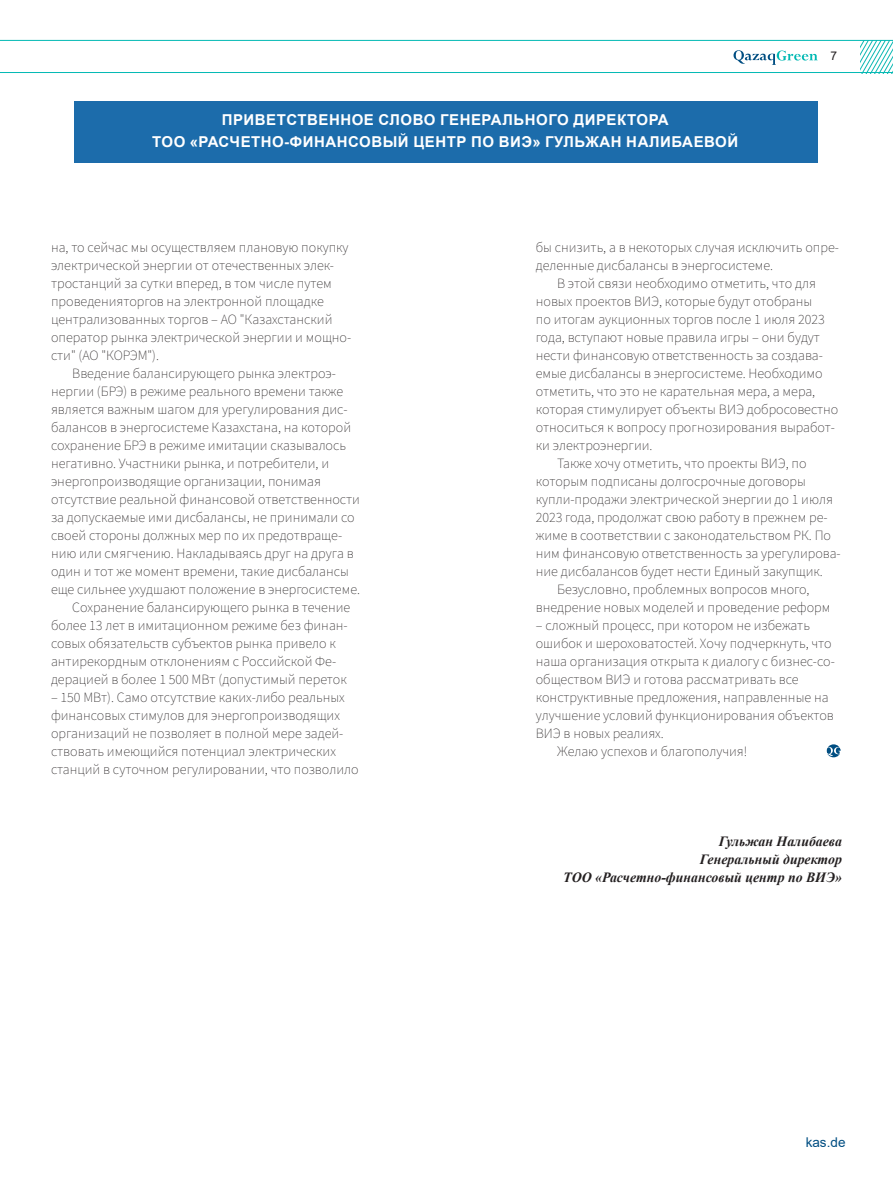
<style>
.page{position:relative;width:893px;height:1191px;background:#fff}
.page>*{position:absolute;margin:0;border:0;box-sizing:border-box;transform-origin:0 0}
.t1{font:700 15px/22.5px "Arial";letter-spacing:.035em;color:#fff;text-align:center}
.t2{font:14.1px/18px "Source Sans Variable";color:#231f20}
.t3{font:italic 700 14.1px/18px "Times New Roman";color:#231f20;text-align:right}
.t4{font:13.5px "Arial";color:#004e82}
.t5{font:12px "Arial";color:#231f20}
</style>
<div class="page">
<svg style="left:860px;top:41px;width:33px;height:31px"></svg>
<hr style="left:0;top:40px;width:893px;height:1px;background:#03b9b4">
<hr style="left:0;top:72px;width:893px;height:1px;background:#03b9b4">
<svg style="left:733px;top:50px;width:85px;height:15px"></svg>
<div style="left:74px;top:101px;width:744px;height:62px;background:#1c6cab"></div>
<svg style="left:827px;top:744px;width:14px;height:13px"></svg>
<svg style="left:826px;top:747px;width:15px;height:9px"></svg>
<p class="t1" style="left:152px;top:108px;width:587px">ПРИВЕТСТВЕННОЕ СЛОВО ГЕНЕРАЛЬНОГО ДИРЕКТОРА<br>ТОО «РАСЧЕТНО-ФИНАНСОВЫЙ ЦЕНТР ПО ВИЭ» ГУЛЬЖАН НАЛИБАЕВОЙ</p>
<p class="t5" style="left:831px;top:48px;width:8px">7</p>
<p class="t2" style="left:51px;top:240px;width:302px">на, то сейчас мы осуществляем плановую покупку электрической энергии от отечественных элек&shy;тростанций за сутки вперед, в том числе путем проведенияторгов на электронной площадке централизованных торгов – АО "Казахстанский оператор рынка электрической энергии и мощно&shy;сти" (АО "КОРЭМ").</p>
<p class="t2" style="left:72px;top:366px;width:265px">Введение балансирующего рынка электроэ-</p>
<p class="t2" style="left:51px;top:384px;width:294px">нергии (БРЭ) в режиме реального времени также</p>
<p class="t2" style="left:51px;top:402px;width:298px">является важным шагом для урегулирования дис-</p>
<p class="t2" style="left:51px;top:420px;width:302px">балансов в энергосистеме Казахстана, на которой</p>
<p class="t2" style="left:51px;top:438px;width:297px">сохранение БРЭ в режиме имитации сказывалось</p>
<p class="t2" style="left:51px;top:456px;width:280px">негативно. Участники рынка, и потребители, и</p>
<p class="t2" style="left:51px;top:474px;width:271px">энергопроизводящие организации, понимая</p>
<p class="t2" style="left:51px;top:492px;width:310px">отсутствие реальной финансовой ответственности</p>
<p class="t2" style="left:51px;top:510px;width:305px">за допускаемые ими дисбалансы, не принимали со</p>
<p class="t2" style="left:51px;top:528px;width:293px">своей стороны должных мер по их предотвраще-</p>
<p class="t2" style="left:51px;top:546px;width:304px">нию или смягчению. Накладываясь друг на друга в</p>
<p class="t2" style="left:51px;top:564px;width:299px">один и тот же момент времени, такие дисбалансы</p>
<p class="t2" style="left:51px;top:582px;width:310px">еще сильнее ухудшают положение в энергосистеме.</p>
<p class="t2" style="left:72px;top:600px;width:279px">Сохранение балансирующего рынка в течение</p>
<p class="t2" style="left:51px;top:618px;width:298px">более 13 лет в имитационном режиме без финан-</p>
<p class="t2" style="left:51px;top:636px;width:287px">совых обязательств субъектов рынка привело к</p>
<p class="t2" style="left:51px;top:654px;width:287px">антирекордным отклонениям с Российской Фе-</p>
<p class="t2" style="left:51px;top:672px;width:297px">дерацией в более 1 500 МВт (допустимый переток</p>
<p class="t2" style="left:51px;top:690px;width:309px">– 150 МВт). Само отсутствие каких-либо реальных финансовых стимулов для энергопроизводящих организаций не позволяет в полной мере задей&shy;ствовать имеющийся потенциал электрических станций в суточном регулировании, что позволило</p>
<p class="t2" style="left:536px;top:240px;width:305px">бы снизить, а в некоторых случая исключить опре-</p>
<p class="t2" style="left:536px;top:258px;width:239px">деленные дисбалансы в энергосистеме.</p>
<p class="t2" style="left:557px;top:276px;width:260px">В этой связи необходимо отметить, что для</p>
<p class="t2" style="left:536px;top:294px;width:278px">новых проектов ВИЭ, которые будут отобраны</p>
<p class="t2" style="left:536px;top:312px;width:290px">по итогам аукционных торгов после 1 июля 2023</p>
<p class="t2" style="left:536px;top:330px;width:286px">года, вступают новые правила игры – они будут</p>
<p class="t2" style="left:536px;top:348px;width:289px">нести финансовую ответственность за создава-</p>
<p class="t2" style="left:536px;top:366px;width:288px">емые дисбалансы в энергосистеме. Необходимо</p>
<p class="t2" style="left:536px;top:384px;width:281px">отметить, что это не карательная мера, а мера,</p>
<p class="t2" style="left:536px;top:402px;width:304px">которая стимулирует объекты ВИЭ добросовестно</p>
<p class="t2" style="left:536px;top:420px;width:301px">относиться к вопросу прогнозирования выработ-</p>
<p class="t2" style="left:536px;top:438px;width:118px">ки электроэнергии.</p>
<p class="t2" style="left:557px;top:456px;width:251px">Также хочу отметить, что проекты ВИЭ, по</p>
<p class="t2" style="left:536px;top:474px;width:272px">которым подписаны долгосрочные договоры</p>
<p class="t2" style="left:536px;top:492px;width:299px">купли-продажи электрической энергии до 1 июля</p>
<p class="t2" style="left:536px;top:510px;width:293px">2023 года, продолжат свою работу в прежнем ре-</p>
<p class="t2" style="left:536px;top:528px;width:297px">жиме в соответствии с законодательством РК. По</p>
<p class="t2" style="left:536px;top:546px;width:306px">ним финансовую ответственность за урегулирова-</p>
<p class="t2" style="left:536px;top:564px;width:289px">ние дисбалансов будет нести Единый закупщик.</p>
<p class="t2" style="left:557px;top:582px;width:254px">Безусловно, проблемных вопросов много,</p>
<p class="t2" style="left:536px;top:600px;width:296px">внедрение новых моделей и проведение реформ</p>
<p class="t2" style="left:536px;top:618px;width:276px">– сложный процесс, при котором не избежать</p>
<p class="t2" style="left:536px;top:636px;width:297px">ошибок и шероховатостей. Хочу подчеркнуть, что</p>
<p class="t2" style="left:536px;top:654px;width:301px">наша организация открыта к диалогу с бизнес-со-</p>
<p class="t2" style="left:536px;top:672px;width:264px">обществом ВИЭ и готова рассматривать все</p>
<p class="t2" style="left:536px;top:690px;width:294px">конструктивные предложения, направленные на</p>
<p class="t2" style="left:536px;top:708px;width:300px">улучшение условий функционирования объектов</p>
<p class="t2" style="left:536px;top:726px;width:129px">ВИЭ в новых реалиях.</p>
<p class="t2" style="left:557px;top:744px;width:192px">Желаю успехов и благополучия!</p>
<p class="t3" style="left:563px;top:832px;width:280px">Гульжан Налибаева<br>Генеральный директор<br>ТОО «Расчетно-финансовый центр по ВИЭ»</p>
<p class="t4" style="left:806px;top:1134px;width:41px">kas.de</p>
</div>
